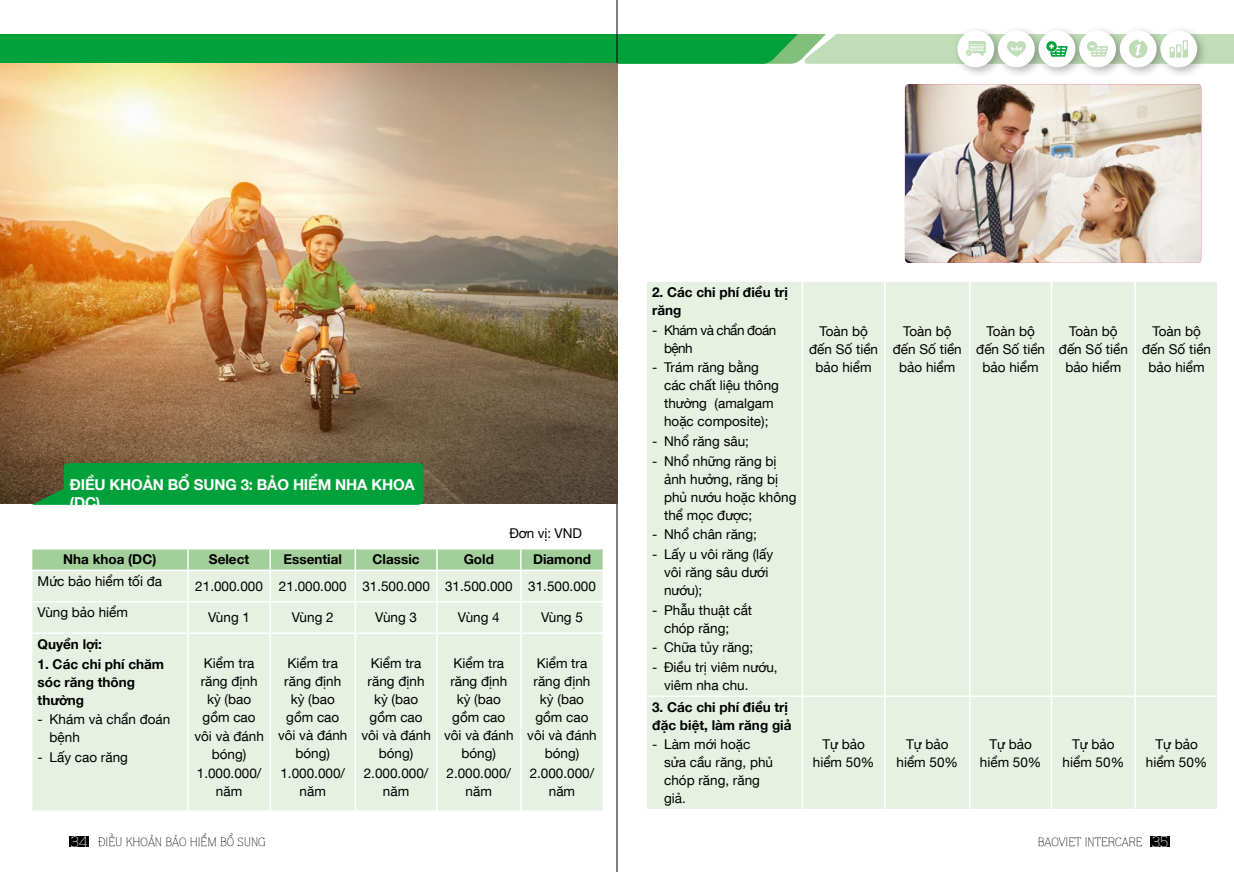
<style>
.page{position:relative;width:1234px;height:872px;background:#fff}
.page>*{position:absolute;margin:0;border:0;box-sizing:border-box;transform-origin:0 0}
.t1{font:700 15px/18px "Helvetica Vn";letter-spacing:-.01em;color:#fff}
.t2{font:13.5px/18px "Helvetica Vn";color:#000;text-align:center}
.t3{font:700 13.5px/18px "Helvetica Vn";color:#000}
.t4{font:13.5px/18px "Helvetica Vn";letter-spacing:-.04em;color:#000}
.t5{font:12px "UVN Huong Que";color:#000}
.s1{font-size:15px;color:#fff}
</style>
<div class="page">
<div style="left:70px;top:836px;width:19px;height:11px;background:#000"></div>
<div style="left:1150px;top:836px;width:19px;height:11px;background:#000"></div>
<div style="left:952px;top:26px;width:53px;height:53px;background:#000;opacity:.3"></div>
<div style="left:957px;top:30px;width:36px;height:37px;background:#fff;border-radius:50%"></div>
<div style="left:992px;top:26px;width:54px;height:53px;background:#000;opacity:.3"></div>
<div style="left:997px;top:30px;width:37px;height:37px;background:#fff;border-radius:50%"></div>
<div style="left:1033px;top:26px;width:53px;height:53px;background:#000;opacity:.3"></div>
<div style="left:1038px;top:30px;width:37px;height:37px;background:#fff;border-radius:50%"></div>
<div style="left:1073px;top:26px;width:54px;height:53px;background:#000;opacity:.3"></div>
<div style="left:1078px;top:30px;width:37px;height:37px;background:#fff;border-radius:50%"></div>
<div style="left:1114px;top:26px;width:53px;height:53px;background:#000;opacity:.3"></div>
<div style="left:1119px;top:30px;width:37px;height:37px;background:#fff;border-radius:50%"></div>
<div style="left:1155px;top:26px;width:53px;height:53px;background:#000;opacity:.3"></div>
<div style="left:1160px;top:30px;width:36px;height:37px;background:#fff;border-radius:50%"></div>
<hr style="left:616px;top:0;width:1px;height:872px;background:#000">
<svg style="left:0;top:34px;width:1233px;height:30px"></svg>
<div style="left:32px;top:571px;width:570px;height:239px;background:#e6f1e3"></div>
<svg style="left:31px;top:549px;width:571px;height:20px"></svg>
<hr style="left:187px;top:571px;width:2px;height:30px;background:#fff">
<hr style="left:269px;top:571px;width:2px;height:30px;background:#fff">
<hr style="left:354px;top:571px;width:2px;height:30px;background:#fff">
<hr style="left:436px;top:571px;width:1px;height:30px;background:#fff">
<hr style="left:520px;top:571px;width:1px;height:30px;background:#fff">
<hr style="left:31px;top:601px;width:157px;height:1px;background:#fff">
<hr style="left:188px;top:601px;width:82px;height:1px;background:#fff">
<hr style="left:187px;top:602px;width:2px;height:30px;background:#fff">
<hr style="left:270px;top:601px;width:85px;height:1px;background:#fff">
<hr style="left:269px;top:602px;width:2px;height:30px;background:#fff">
<hr style="left:355px;top:601px;width:82px;height:1px;background:#fff">
<hr style="left:354px;top:602px;width:2px;height:30px;background:#fff">
<hr style="left:437px;top:601px;width:83px;height:1px;background:#fff">
<hr style="left:436px;top:602px;width:1px;height:30px;background:#fff">
<hr style="left:520px;top:601px;width:84px;height:1px;background:#fff">
<hr style="left:520px;top:602px;width:1px;height:30px;background:#fff">
<hr style="left:31px;top:632px;width:157px;height:2px;background:#fff">
<hr style="left:188px;top:632px;width:82px;height:2px;background:#fff">
<hr style="left:187px;top:634px;width:2px;height:176px;background:#fff">
<hr style="left:270px;top:632px;width:85px;height:2px;background:#fff">
<hr style="left:269px;top:634px;width:2px;height:176px;background:#fff">
<hr style="left:355px;top:632px;width:82px;height:2px;background:#fff">
<hr style="left:354px;top:634px;width:2px;height:176px;background:#fff">
<hr style="left:437px;top:632px;width:83px;height:2px;background:#fff">
<hr style="left:436px;top:634px;width:1px;height:176px;background:#fff">
<hr style="left:520px;top:632px;width:84px;height:2px;background:#fff">
<hr style="left:520px;top:634px;width:1px;height:176px;background:#fff">
<div style="left:647px;top:282px;width:569px;height:527px;background:#e6f1e3"></div>
<hr style="left:801px;top:282px;width:2px;height:413px;background:#fff">
<hr style="left:883px;top:282px;width:2px;height:413px;background:#fff">
<hr style="left:968px;top:282px;width:2px;height:413px;background:#fff">
<hr style="left:1050px;top:282px;width:1px;height:413px;background:#fff">
<hr style="left:1134px;top:282px;width:1px;height:413px;background:#fff">
<hr style="left:645px;top:695px;width:157px;height:2px;background:#fff">
<hr style="left:802px;top:695px;width:82px;height:2px;background:#fff">
<hr style="left:801px;top:697px;width:2px;height:112px;background:#fff">
<hr style="left:884px;top:695px;width:85px;height:2px;background:#fff">
<hr style="left:883px;top:697px;width:2px;height:112px;background:#fff">
<hr style="left:969px;top:695px;width:82px;height:2px;background:#fff">
<hr style="left:968px;top:697px;width:2px;height:112px;background:#fff">
<hr style="left:1051px;top:695px;width:83px;height:2px;background:#fff">
<hr style="left:1050px;top:697px;width:1px;height:112px;background:#fff">
<hr style="left:1134px;top:695px;width:84px;height:2px;background:#fff">
<hr style="left:1134px;top:697px;width:1px;height:112px;background:#fff">
<img style="left:0;top:64px;width:617px;height:439px">
<svg style="left:32px;top:463px;width:391px;height:42px"></svg>
<img style="left:904px;top:84px;width:296px;height:179px">
<p class="t1" style="left:70px;top:475px;width:346px">ĐIỀU KHOẢN BỔ SUNG 3: BẢO HIỂM NHA KHOA (DC)</p>
<p class="t2" style="left:509px;top:523px;width:74px">Đơn vị: VND</p>
<p class="t3" style="left:63px;top:549px;width:95px">Nha khoa (DC)</p>
<p class="t3" style="left:209px;top:549px;width:42px">Select</p>
<p class="t3" style="left:283px;top:549px;width:60px">Essential</p>
<p class="t3" style="left:372px;top:549px;width:48px">Classic</p>
<p class="t3" style="left:463px;top:549px;width:32px">Gold</p>
<p class="t3" style="left:533px;top:549px;width:59px">Diamond</p>
<p class="t2" style="left:38px;top:571px;width:126px">Mức bảo hiểm tối đa</p>
<p class="t2" style="left:195px;top:576px;width:402px">21.000.000 21.000.000 31.500.000 31.500.000 31.500.000</p>
<p class="t2" style="left:38px;top:602px;width:92px">Vùng bảo hiểm</p>
<p class="t2" style="left:208px;top:607px;width:43px">Vùng 1</p>
<p class="t2" style="left:292px;top:607px;width:43px">Vùng 2</p>
<p class="t2" style="left:375px;top:607px;width:43px">Vùng 3</p>
<p class="t2" style="left:458px;top:607px;width:43px">Vùng 4</p>
<p class="t2" style="left:541px;top:607px;width:43px">Vùng 5</p>
<p class="t3" style="left:38px;top:634px;width:66px">Quyền lợi:</p>
<p class="t3" style="left:38px;top:653px;width:128px">1. Các chi phí chăm sóc răng thông thường</p>
<p class="t2" style="left:50px;top:709px;width:122px;text-align:left;text-indent:-12px">- Khám và chẩn đoán bệnh</p>
<p class="t2" style="left:38px;top:747px;width:92px">- Lấy cao răng</p>
<p class="t2" style="left:527px;top:653px;width:71px">Kiểm tra răng định kỳ (bao gồm cao vôi và đánh bóng)</p>
<p class="t2" style="left:529px;top:763px;width:66px">2.000.000/ năm</p>
<p class="t2" style="left:444px;top:653px;width:71px">Kiểm tra răng định kỳ (bao gồm cao vôi và đánh bóng)</p>
<p class="t2" style="left:446px;top:763px;width:66px">2.000.000/ năm</p>
<p class="t2" style="left:361px;top:653px;width:71px">Kiểm tra răng định kỳ (bao gồm cao vôi và đánh bóng)</p>
<p class="t2" style="left:364px;top:763px;width:66px">2.000.000/ năm</p>
<p class="t2" style="left:278px;top:653px;width:71px">Kiểm tra răng định kỳ (bao gồm cao vôi và đánh bóng)</p>
<p class="t2" style="left:280px;top:763px;width:66px">1.000.000/ năm</p>
<p class="t2" style="left:194px;top:653px;width:71px">Kiểm tra răng định kỳ (bao gồm cao vôi và đánh bóng)</p>
<p class="t2" style="left:197px;top:763px;width:66px">1.000.000/ năm</p>
<p class="t3" style="left:652px;top:282px;width:137px">2. Các chi phí điều trị răng</p>
<p class="t4" style="left:664px;top:320px;width:114px;text-indent:-12px">- Khám và chẩn đoán bệnh</p>
<p class="t2" style="left:664px;top:357px;width:116px;text-align:left;text-indent:-12px">- Trám răng bằng các chất liệu thông thường (amalgam hoặc composite);</p>
<p class="t2" style="left:652px;top:431px;width:98px">- Nhổ răng sâu;</p>
<p class="t2" style="left:664px;top:451px;width:134px;text-align:left;text-indent:-12px">- Nhổ những răng bị ảnh hưởng, răng bị phủ nướu hoặc không thể mọc được;</p>
<p class="t2" style="left:652px;top:524px;width:106px">- Nhổ chân răng;</p>
<p class="t2" style="left:664px;top:544px;width:111px;text-align:left;text-indent:-12px">- Lấy u vôi răng (lấy vôi răng sâu dưới nướu);</p>
<p class="t2" style="left:664px;top:600px;width:90px;text-align:left;text-indent:-12px">- Phẫu thuật cắt chóp răng;</p>
<p class="t2" style="left:652px;top:637px;width:103px">- Chữa tủy răng;</p>
<p class="t2" style="left:664px;top:657px;width:115px;text-align:left;text-indent:-12px">- Điều trị viêm nướu, viêm nha chu.</p>
<p class="t2" style="left:809px;top:321px;width:70px">Toàn bộ đến Số tiền bảo hiểm</p>
<p class="t2" style="left:892px;top:321px;width:70px">Toàn bộ đến Số tiền bảo hiểm</p>
<p class="t2" style="left:975px;top:321px;width:70px">Toàn bộ đến Số tiền bảo hiểm</p>
<p class="t2" style="left:1058px;top:321px;width:70px">Toàn bộ đến Số tiền bảo hiểm</p>
<p class="t2" style="left:1141px;top:321px;width:70px">Toàn bộ đến Số tiền bảo hiểm</p>
<p class="t3" style="left:652px;top:696px;width:141px">3. Các chi phí điều trị đặc biệt, làm răng giả</p>
<p class="t2" style="left:664px;top:734px;width:110px;text-align:left;text-indent:-12px">- Làm mới hoặc sửa cầu răng, phủ chóp răng, răng giả.</p>
<p class="t2" style="left:812px;top:733px;width:63px">Tự bảo hiểm 50%</p>
<p class="t2" style="left:896px;top:733px;width:63px">Tự bảo hiểm 50%</p>
<p class="t2" style="left:979px;top:733px;width:63px">Tự bảo hiểm 50%</p>
<p class="t2" style="left:1062px;top:733px;width:63px">Tự bảo hiểm 50%</p>
<p class="t2" style="left:1145px;top:733px;width:63px">Tự bảo hiểm 50%</p>
<p class="t5" style="left:71px;top:833px;width:196px"><span class="s1">34</span> ĐIỀU KHOẢN BẢO HIỂM BỔ SUNG</p>
<p class="t5" style="left:1037px;top:833px;width:132px">BAOVIET INTERCARE <span class="s1">35</span></p>
</div>
